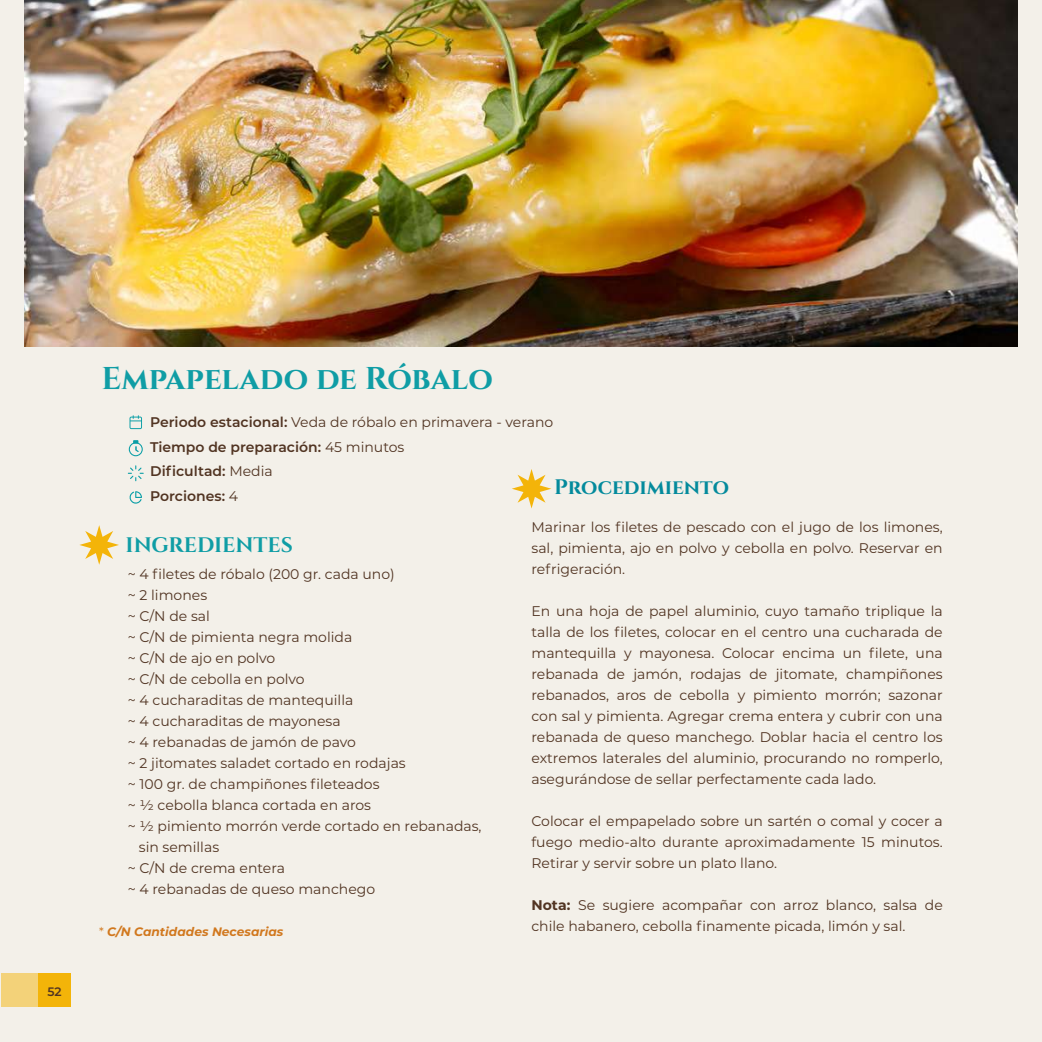
<style>
.page{position:relative;width:1042px;height:1042px;background:#f3f0e9}
.page>*{position:absolute;margin:0;border:0;box-sizing:border-box;transform-origin:0 0}
.t1{font:700 31.5px "Cinzel";color:#0f9da5}
.t2{font:700 21px "Cinzel";color:#038a9c}
.t3{font:700 21px "Cinzel";letter-spacing:-.005em;color:#0f9da5}
.t4{font:14px/21px "Montserrat";color:#513422;text-align:justify}
.t5{font:600 14px/24.5px "Montserrat";color:#513422}
.t6{font:italic 700 12.25px "Montserrat";color:#d1781e}
.t7{font:600 12.25px "Montserrat";color:#513422}
.s1{font-weight:400}
.s2{font-weight:400;font-style:normal}
.s3{font-weight:700}
</style>
<div class="page">
<div style="left:38px;top:973px;width:33px;height:33px;background:#f3b409"></div>
<div style="left:1px;top:973px;width:38px;height:33px;background:#f3d279"></div>
<img style="left:25px;top:0;width:992px;height:347px">
<svg style="left:129px;top:415px;width:13px;height:14px"></svg>
<svg style="left:129px;top:440px;width:14px;height:16px"></svg>
<svg style="left:128px;top:465px;width:16px;height:16px"></svg>
<svg style="left:129px;top:491px;width:13px;height:13px"></svg>
<svg style="left:79px;top:525px;width:40px;height:40px"></svg>
<svg style="left:512px;top:469px;width:39px;height:39px"></svg>
<p class="t7" style="left:47px;top:983px;width:16px">52</p>
<h1 class="t1" style="left:102px;top:360px;width:393px">Empapelado de Róbalo</h1>
<p class="t5" style="left:150px;top:409px;width:405px">Periodo estacional: <span class="s1">Veda de róbalo en primavera - verano<br></span>Tiempo de preparación: <span class="s1">45 minutos<br></span>Dificultad: <span class="s1">Media<br></span>Porciones: <span class="s1">4</span></p>
<h2 class="t2" style="left:554px;top:474px;width:176px">Procedimiento</h2>
<h2 class="t3" style="left:126px;top:532px;width:169px">INGREDIENTES</h2>
<p class="t4" style="left:128px;top:563px;width:268px">~ 4 filetes de róbalo (200 gr. cada uno)</p>
<p class="t4" style="left:128px;top:584px;width:81px">~ 2 limones</p>
<p class="t4" style="left:128px;top:605px;width:84px">~ C/N de sal</p>
<p class="t4" style="left:128px;top:626px;width:226px">~ C/N de pimienta negra molida</p>
<p class="t4" style="left:128px;top:647px;width:149px">~ C/N de ajo en polvo</p>
<p class="t4" style="left:128px;top:668px;width:178px">~ C/N de cebolla en polvo</p>
<p class="t4" style="left:128px;top:689px;width:227px">~ 4 cucharaditas de mantequilla</p>
<p class="t4" style="left:128px;top:710px;width:214px">~ 4 cucharaditas de mayonesa</p>
<p class="t4" style="left:128px;top:731px;width:230px">~ 4 rebanadas de jamón de pavo</p>
<p class="t4" style="left:128px;top:752px;width:279px">~ 2 jitomates saladet cortado en rodajas</p>
<p class="t4" style="left:128px;top:773px;width:253px">~ 100 gr. de champiñones fileteados</p>
<p class="t4" style="left:128px;top:794px;width:245px">~ ½ cebolla blanca cortada en aros</p>
<p class="t4" style="left:128px;top:815px;width:355px">~ ½ pimiento morrón verde cortado en rebanadas,</p>
<p class="t4" style="left:139px;top:836px;width:82px">sin semillas</p>
<p class="t4" style="left:128px;top:857px;width:159px">~ C/N de crema entera</p>
<p class="t4" style="left:128px;top:878px;width:249px">~ 4 rebanadas de queso manchego</p>
<p class="t6" style="left:99px;top:923px;width:186px"><span class="s2">*</span> C/N Cantidades Necesarias</p>
<p class="t4" style="left:531px;top:516px;width:413px">Marinar los filetes de pescado con el jugo de los limones, sal, pimienta, ajo en polvo y cebolla en polvo. Reservar en refrigeración.</p>
<p class="t4" style="left:531px;top:600px;width:413px">En una hoja de papel aluminio, cuyo tamaño triplique la talla de los filetes, colocar en el centro una cucharada de mantequilla y mayonesa. Colocar encima un filete, una rebanada de jamón, rodajas de jitomate, champiñones rebanados, aros de cebolla y pimiento morrón; sazonar con sal y pimienta. Agregar crema entera y cubrir con una rebanada de queso manchego. Doblar hacia el centro los extremos laterales del aluminio, procurando no romperlo, asegurándose de sellar perfectamente cada lado.</p>
<p class="t4" style="left:531px;top:810px;width:413px">Colocar el empapelado sobre un sartén o comal y cocer a fuego medio-alto durante aproximadamente 15 minutos.<br>Retirar y servir sobre un plato llano.</p>
<p class="t4" style="left:531px;top:894px;width:413px"><span class="s3">Nota:</span> Se sugiere acompañar con arroz blanco, salsa de chile habanero, cebolla finamente picada, limón y sal.</p>
</div>
